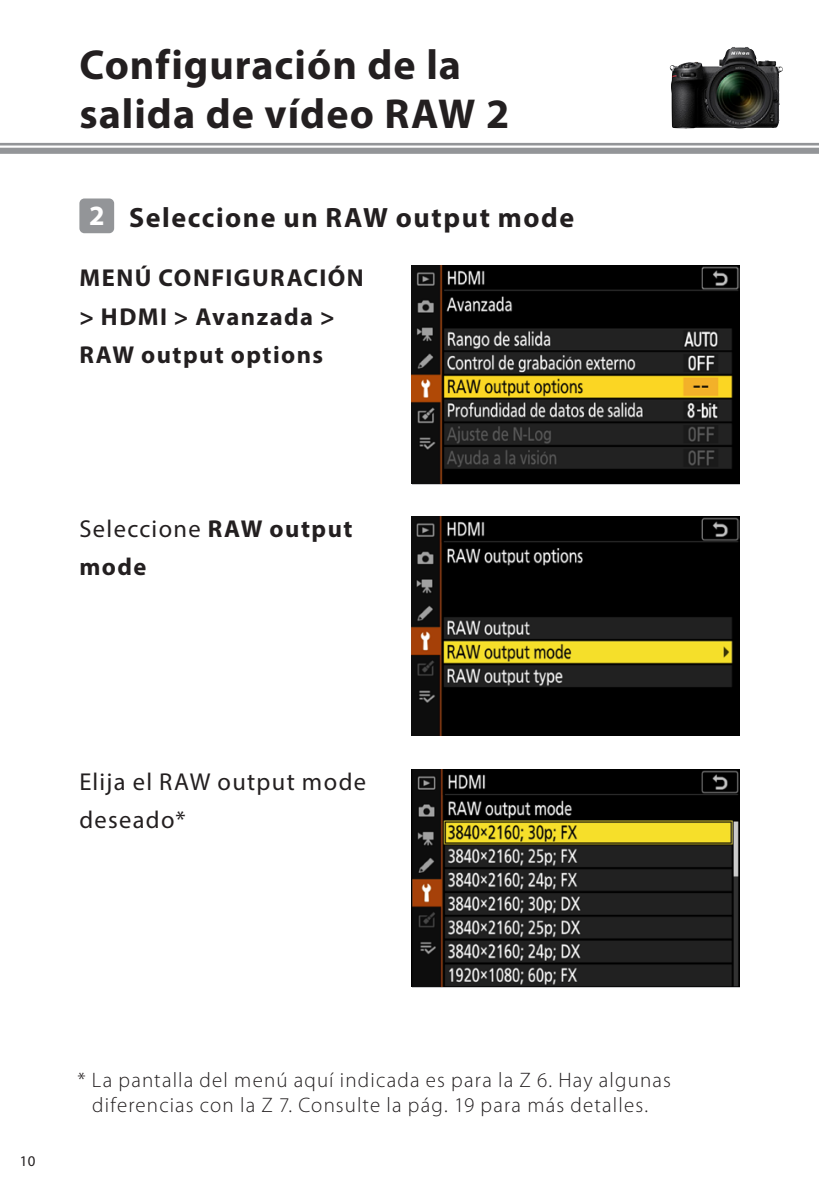
<style>
.page{position:relative;width:819px;height:1191px;background:#fff}
.page>*{position:absolute;margin:0;border:0;box-sizing:border-box;transform-origin:0 0}
.t1{font:700 42px/49px "Myriad Pro";letter-spacing:.025em;color:#231f20}
.t2{font:700 28px "Myriad Pro";letter-spacing:.055em;color:#231f20}
.t3{font:700 28px "Myriad Pro";color:#fff}
.t4{font:700 24.5px/38.5px "Myriad Pro";letter-spacing:.06em;color:#231f20}
.t5{font:24.5px/38.5px "Myriad Pro";letter-spacing:.055em;color:#231f20}
.t6{font:300 21px/24.5px "Myriad Pro";letter-spacing:.055em;color:#231f20;text-align:center}
.t7{font:15.05px "Myriad Pro";color:#231f20}
.s1{font-weight:400}
</style>
<div class="page">
<div style="left:0;top:148px;width:819px;height:6px;background:#939598"></div>
<hr style="left:0;top:143px;width:819px;height:2px;background:#939598">
<img style="left:669px;top:47px;width:77px;height:81px">
<img style="left:412px;top:265px;width:327px;height:219px">
<img style="left:412px;top:769px;width:327px;height:218px">
<div style="left:79px;top:198px;width:35px;height:35px;background:#939598;border-radius:5px"></div>
<img style="left:412px;top:516px;width:327px;height:219px">
<h1 class="t1" style="left:79px;top:39px;width:431px">Configuración de la salida de vídeo RAW 2</h1>
<h2 class="t3" style="left:89px;top:198px;width:17px">2</h2>
<h2 class="t2" style="left:129px;top:199px;width:447px">Seleccione un RAW output mode</h2>
<p class="t4" style="left:79px;top:258px;width:286px">MENÚ CONFIGURACIÓN &gt; HDMI &gt; Avanzada &gt;<br>RAW output options</p>
<p class="t4" style="left:79px;top:508px;width:274px"><span class="s1">Seleccione</span> RAW output mode</p>
<p class="t5" style="left:79px;top:762px;width:288px">Elija el RAW output mode deseado*</p>
<p class="t7" style="left:20px;top:1151px;width:17px">10</p>
<p class="t6" style="left:77px;top:1068px;width:595px">* La pantalla del menú aquí indicada es para la Z 6. Hay algunas diferencias con la Z 7. Consulte la pág. 19 para más detalles.</p>
</div>
